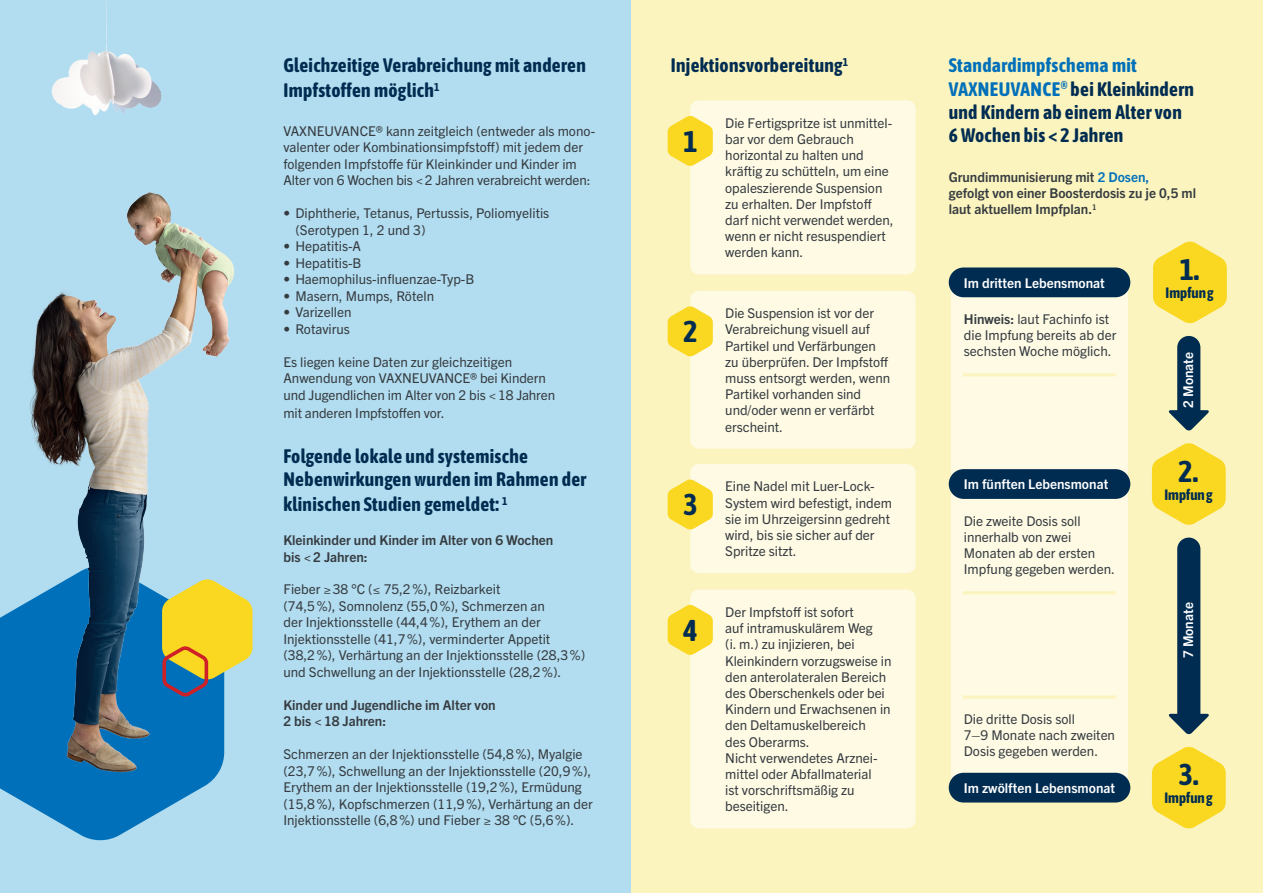
<style>
.page{position:relative;width:1263px;height:893px;background:#fff}
.page>*{position:absolute;margin:0;border:0;box-sizing:border-box;transform-origin:0 0}
.t1{font:700 30px "Asap Condensed";color:#002c51}
.t2{font:700 19.5px/23.4px "Asap Condensed";letter-spacing:.015em;color:#002c51}
.t3{font:700 15px "Asap Condensed";color:#002c51}
.t4{font:13.5px/16.2px "Trade Gothic Next LT Pro";letter-spacing:-.005em;color:#353b40}
.t5{font:700 13.5px/16.2px "Trade Gothic Next LT Pro";color:#353b40}
.t6{font:700 13.5px "Trade Gothic Next LT Pro";color:#fff}
.s1{color:#0070ba}
.s2{font-weight:700}
</style>
<div class="page">
<div style="left:0;top:0;width:631px;height:893px;background:#b2dcef"></div>
<div style="left:631px;top:0;width:632px;height:893px;background:#fbf4be"></div>
<img style="left:51px;top:0;width:111px;height:116px">
<svg style="left:65px;top:826px;width:70px;height:15px"></svg>
<img style="left:0;top:192px;width:253px;height:634px">
<div style="left:690px;top:100px;width:226px;height:174px;background:#fefae4;border-radius:9px"></div>
<svg style="left:668px;top:116px;width:45px;height:50px"></svg>
<div style="left:690px;top:291px;width:226px;height:158px;background:#fefae4;border-radius:9px"></div>
<svg style="left:668px;top:306px;width:45px;height:51px"></svg>
<div style="left:690px;top:464px;width:226px;height:109px;background:#fefae4;border-radius:9px"></div>
<svg style="left:668px;top:479px;width:45px;height:51px"></svg>
<div style="left:690px;top:590px;width:226px;height:238px;background:#fefae4;border-radius:9px"></div>
<svg style="left:668px;top:605px;width:45px;height:50px"></svg>
<div style="left:951px;top:282px;width:177px;height:506px;background:#fefae4"></div>
<div style="left:949px;top:267px;width:181px;height:30px;background:#002c51;border-radius:15px"></div>
<div style="left:949px;top:469px;width:181px;height:30px;background:#002c51;border-radius:15px"></div>
<div style="left:949px;top:773px;width:181px;height:29px;background:#002c51;border-radius:15px"></div>
<svg style="left:1152px;top:443px;width:74px;height:82px"></svg>
<svg style="left:1152px;top:746px;width:74px;height:83px"></svg>
<svg style="left:1153px;top:241px;width:74px;height:83px"></svg>
<svg style="left:1168px;top:336px;width:41px;height:95px"></svg>
<svg style="left:1168px;top:538px;width:41px;height:196px"></svg>
<hr style="left:963px;top:373px;width:153px;height:3px;background:#fbf4be">
<hr style="left:963px;top:591px;width:153px;height:3px;background:#fbf4be">
<hr style="left:963px;top:695px;width:153px;height:3px;background:#fbf4be">
<h2 class="t2" style="left:283px;top:52px;width:304px;line-height:25.2px">Gleichzeitige Verabreichung mit anderen<br>Impfstoffen möglich<sup>1</sup></h2>
<p class="t4" style="left:283px;top:121px;width:312px">VAXNEUVANCE® kann zeitgleich (entweder als mono&shy;valenter oder Kombinationsimpfstoff) mit jedem der folgenden Impfstoffe für Kleinkinder und Kinder im Alter von 6 Wochen bis &lt;2 Jahren verabreicht werden:</p>
<p class="t4" style="left:295px;top:204px;width:255px;text-indent:-12px">• Diphtherie, Tetanus, Pertussis, Poliomyelitis (Serotypen 1, 2 und 3)</p>
<p class="t4" style="left:283px;top:237px;width:79px">• Hepatitis-A</p>
<p class="t4" style="left:283px;top:254px;width:80px">• Hepatitis-B</p>
<p class="t4" style="left:283px;top:270px;width:192px">• Haemophilus-influenzae-Typ-B</p>
<p class="t4" style="left:283px;top:287px;width:152px">• Masern, Mumps, Röteln</p>
<p class="t4" style="left:283px;top:303px;width:70px">• Varizellen</p>
<p class="t4" style="left:283px;top:320px;width:68px">• Rotavirus</p>
<p class="t4" style="left:283px;top:352px;width:273px">Es liegen keine Daten zur gleichzeitigen<br>Anwendung von VAXNEUVANCE® bei Kindern und Jugendlichen im Alter von 2 bis &lt;18 Jahren</p>
<p class="t4" style="left:283px;top:404px;width:163px">mit anderen Impfstoffen vor.</p>
<h2 class="t2" style="left:283px;top:443px;width:304px">Folgende lokale und systemische<br>Nebenwirkungen wurden im Rahmen der</h2>
<h2 class="t2" style="left:283px;top:491px;width:226px">klinischen Studien gemeldet: <sup>1</sup></h2>
<p class="t5" style="left:283px;top:531px;width:271px">Kleinkinder und Kinder im Alter von 6 Wochen bis &lt;2 Jahren:</p>
<p class="t4" style="left:283px;top:580px;width:303px">Fieber ≥38 °C (≤ 75,2%), Reizbarkeit<br>(74,5%), Somnolenz (55,0%), Schmerzen an<br>der Injektionsstelle (44,4%), Erythem an der Injektionsstelle (41,7%), verminderter Appetit (38,2%), Verhärtung an der Injektionsstelle (28,3%) und Schwellung an der Injektionsstelle (28,2%).</p>
<p class="t5" style="left:283px;top:696px;width:214px">Kinder und Jugendliche im Alter von<br>2 bis &lt;18 Jahren:</p>
<p class="t4" style="left:283px;top:745px;width:311px">Schmerzen an der Injektionsstelle (54,8%), Myalgie (23,7%), Schwellung an der Injektionsstelle (20,9%), Erythem an der Injektionsstelle (19,2%), Ermüdung (15,8%), Kopfschmerzen (11,9%), Verhärtung an der Injektionsstelle (6,8%) und Fieber ≥ 38 °C (5,6%).</p>
<h2 class="t2" style="left:671px;top:52px;width:179px">Injektionsvorbereitung<sup>1</sup></h2>
<h2 class="t2" style="left:949px;top:52px;width:247px"><span class="s1">Standardimpfschema mit<br>VAXNEUVANCE</span><sup>®</sup> bei Kleinkindern und Kindern ab einem Alter von<br>6 Wochen bis &lt; 2 Jahren</h2>
<p class="t5" style="left:949px;top:168px;width:249px">Grundimmunisierung mit <span class="s1">2 Dosen,<br></span>gefolgt von einer Boosterdosis zu je 0,5 ml laut aktuellem Impfplan.<sup>1</sup></p>
<p class="t4" style="left:725px;top:114px;width:170px">Die Fertigspritze ist unmittel&shy;bar vor dem Gebrauch horizontal zu halten und kräftig zu schütteln, um eine opaleszierende Suspension zu erhalten. Der Impfstoff darf nicht verwendet werden, wenn er nicht resuspendiert werden kann.</p>
<h1 class="t1" style="left:683px;top:120px;width:16px">1</h1>
<h1 class="t1" style="left:1180px;top:248px;width:21px">1.</h1>
<p class="t3" style="left:1165px;top:282px;width:50px">Impfung</p>
<p class="t6" style="left:964px;top:273px;width:143px">Im dritten Lebensmonat</p>
<h1 class="t1" style="left:683px;top:310px;width:16px">2</h1>
<h1 class="t1" style="left:683px;top:483px;width:16px">3</h1>
<h1 class="t1" style="left:683px;top:609px;width:16px">4</h1>
<p class="t4" style="left:725px;top:304px;width:166px">Die Suspension ist vor der<br>Verabreichung visuell auf<br>Partikel und Verfärbungen zu überprüfen. Der Impfstoff muss entsorgt werden, wenn<br>Partikel vorhanden sind und/oder wenn er verfärbt erscheint.</p>
<p class="t4" style="left:725px;top:477px;width:168px">Eine Nadel mit Luer-Lock-<br>System wird befestigt, indem sie im Uhrzeigersinn gedreht wird, bis sie sicher auf der<br>Spritze sitzt.</p>
<p class="t4" style="left:725px;top:603px;width:168px">Der Impfstoff ist sofort<br>auf intramuskulärem Weg<br>(i. m.) zu injizieren, bei<br>Kleinkindern vorzugsweise in den anterolateralen Bereich des Oberschenkels oder bei<br>Kindern und Erwachsenen in den Deltamuskelbereich<br>des Oberarms.<br>Nicht verwendetes Arznei&shy;mittel oder Abfallmaterial<br>ist vorschriftsmäßig zu beseitigen.</p>
<p class="t4" style="left:964px;top:310px;width:154px"><span class="s2">Hinweis:</span> laut Fachinfo ist die Impfung bereits ab der sechsten Woche möglich.</p>
<p class="t6" style="left:964px;top:475px;width:146px">Im fünften Lebensmonat</p>
<p class="t4" style="left:964px;top:512px;width:153px">Die zweite Dosis soll innerhalb von zwei<br>Monaten ab der ersten<br>Impfung gegeben werden.</p>
<p class="t4" style="left:964px;top:710px;width:153px">Die dritte Dosis soll<br>7–9 Monate nach zweiten<br>Dosis gegeben werden.</p>
<p class="t6" style="left:964px;top:778px;width:153px">Im zwölften Lebensmonat</p>
<p class="t6" style="left:1179px;top:408px;width:57px;rotate:-90deg">2 Monate</p>
<h1 class="t1" style="left:1179px;top:449px;width:21px">2.</h1>
<p class="t3" style="left:1164px;top:483px;width:50px">Impfung</p>
<p class="t6" style="left:1179px;top:658px;width:57px;rotate:-90deg">7 Monate</p>
<h1 class="t1" style="left:1179px;top:753px;width:21px">3.</h1>
<p class="t3" style="left:1164px;top:787px;width:50px">Impfung</p>
</div>
